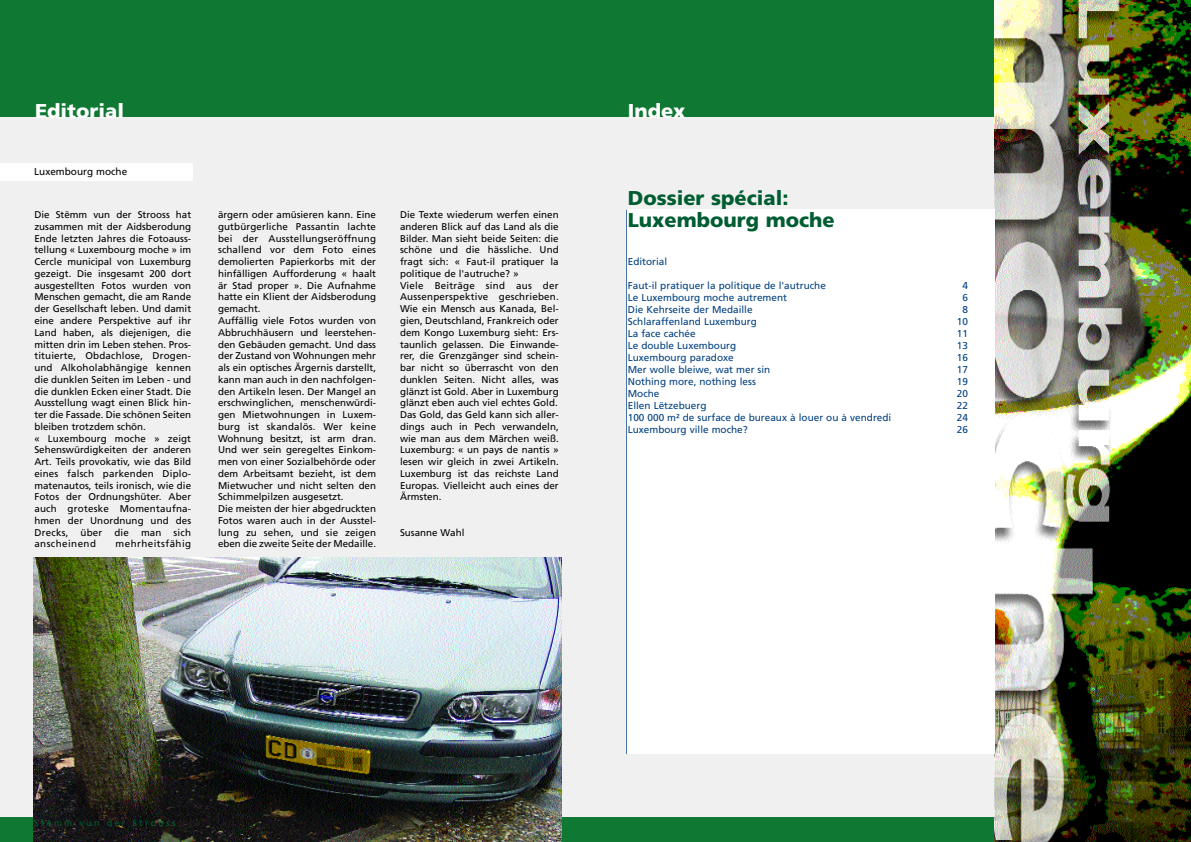
<style>
.page{position:relative;width:1191px;height:842px;background:#fff}
.page>*{position:absolute;margin:0;border:0;box-sizing:border-box;transform-origin:0 0}
.t1{font:900 20px/21.6px "Frutiger";color:#005d31}
.t2{font:900 20px "Frutiger";color:#fff}
.t3{font:10px "Frutiger";color:#004082}
.t4{font:10px "Frutiger";color:#000}
.t5{font:9.8px/11.8px "Frutiger";color:#000}
.t6{font:9.8px "Frutiger";letter-spacing:.045em;color:#000}
.t7{font:9px "Frutiger";letter-spacing:.25em;color:#005d31}
</style>
<div class="page">
<div style="left:0;top:0;width:994px;height:842px;background:#f0f0f0"></div>
<div style="left:0;top:817px;width:994px;height:25px;background:#0f7934"></div>
<div style="left:0;top:0;width:994px;height:117px;background:#0f7934"></div>
<hr style="left:626px;top:210px;width:1px;height:544px;background:#004082">
<img style="left:994px;top:0;width:197px;height:842px">
<div style="left:627px;top:210px;width:367px;height:544px;background:#fff"></div>
<div style="left:0;top:163px;width:192px;height:17px;background:#fff"></div>
<img style="left:33px;top:557px;width:528px;height:285px">
<h1 class="t2" style="left:35px;top:99px;width:90px">Editorial</h1>
<p class="t4" style="left:34px;top:166px;width:95px">Luxembourg moche</p>
<p class="t5" style="left:34px;top:209px;width:158px">Die Stëmm vun der Strooss hat zusammen mit der Aidsberodung<br>Ende letzten Jahres die Fotoauss&shy;tellung « Luxembourg moche » im<br>Cercle municipal von Luxemburg gezeigt. Die insgesamt 200 dort ausgestellten Fotos wurden von<br>Menschen gemacht, die am Rande der Gesellschaft leben. Und damit eine andere Perspektive auf ihr<br>Land haben, als diejenigen, die mitten drin im Leben stehen. Pros&shy;tituierte, Obdachlose, Drogen&shy;und Alkoholabhängige kennen die dunklen Seiten im Leben - und die dunklen Ecken einer Stadt. Die<br>Ausstellung wagt einen Blick hin&shy;ter die Fassade. Die schönen Seiten bleiben trotzdem schön.<br>« Luxembourg moche » zeigt<br>Sehenswürdigkeiten der anderen<br>Art. Teils provokativ, wie das Bild eines falsch parkenden Diplo&shy;matenautos, teils ironisch, wie die<br>Fotos der Ordnungshüter. Aber auch groteske Momentaufna&shy;hmen der Unordnung und des<br>Drecks, über die man sich anscheinend</p>
<p class="t6" style="left:116px;top:538px;width:77px">mehrheitsfähig</p>
<p class="t5" style="left:218px;top:209px;width:160px">ärgern oder amüsieren kann. Eine gutbürgerliche Passantin lachte bei der Ausstellungseröffnung schallend vor dem Foto eines demolierten Papierkorbs mit der hinfälligen Aufforderung « haalt är Stad proper ». Die Aufnahme hatte ein Klient der Aidsberodung gemacht.<br>Auffällig viele Fotos wurden von<br>Abbruchhäusern und leerstehen&shy;den Gebäuden gemacht. Und dass der Zustand von Wohnungen mehr als ein optisches Ärgernis darstellt, kann man auch in den nachfolgen&shy;den Artikeln lesen. Der Mangel an erschwinglichen, menschenwürdi&shy;gen Mietwohnungen in Luxem&shy;burg ist skandalös. Wer keine<br>Wohnung besitzt, ist arm dran.<br>Und wer sein geregeltes Einkom&shy;men von einer Sozialbehörde oder dem Arbeitsamt bezieht, ist dem<br>Mietwucher und nicht selten den<br>Schimmelpilzen ausgesetzt.<br>Die meisten der hier abgedruckten<br>Fotos waren auch in der Ausstel&shy;lung zu sehen, und sie zeigen eben die zweite Seite der Medaille.</p>
<p class="t5" style="left:400px;top:209px;width:160px">Die Texte wiederum werfen einen anderen Blick auf das Land als die<br>Bilder. Man sieht beide Seiten: die schöne und die hässliche. Und fragt sich: « Faut-il pratiquer la politique de l'autruche? »<br>Viele Beiträge sind aus der<br>Aussenperspektive geschrieben.<br>Wie ein Mensch aus Kanada, Bel&shy;gien, Deutschland, Frankreich oder dem Kongo Luxemburg sieht: Ers&shy;taunlich gelassen. Die Einwande&shy;rer, die Grenzgänger sind schein&shy;bar nicht so überrascht von den dunklen Seiten. Nicht alles, was glänzt ist Gold. Aber in Luxemburg glänzt eben auch viel echtes Gold.<br>Das Gold, das Geld kann sich aller&shy;dings auch in Pech verwandeln, wie man aus dem Märchen weiß.<br>Luxemburg: « un pays de nantis » lesen wir gleich in zwei Artikeln.<br>Luxemburg ist das reichste Land<br>Europas. Vielleicht auch eines der<br>Ärmsten.</p>
<p class="t5" style="left:400px;top:526px;width:66px">Susanne Wahl</p>
<h1 class="t2" style="left:627px;top:99px;width:59px">Index</h1>
<h1 class="t1" style="left:628px;top:187px;width:208px">Dossier spécial:<br>Luxembourg moche</h1>
<p class="t3" style="left:628px;top:256px;width:41px">Editorial</p>
<p class="t3" style="left:628px;top:280px;width:200px">Faut-il pratiquer la politique de l'autruche</p>
<p class="t3" style="left:962px;top:280px;width:7px">4</p>
<p class="t3" style="left:628px;top:292px;width:161px">Le Luxembourg moche autrement</p>
<p class="t3" style="left:962px;top:292px;width:7px">6</p>
<p class="t3" style="left:628px;top:304px;width:126px">Die Kehrseite der Medaille</p>
<p class="t3" style="left:962px;top:304px;width:7px">8</p>
<p class="t3" style="left:628px;top:316px;width:131px">Schlaraffenland Luxemburg</p>
<p class="t3" style="left:957px;top:316px;width:13px">10</p>
<p class="t3" style="left:628px;top:328px;width:69px">La face cachée</p>
<p class="t3" style="left:957px;top:328px;width:13px">11</p>
<p class="t3" style="left:628px;top:340px;width:110px">Le double Luxembourg</p>
<p class="t3" style="left:957px;top:340px;width:13px">13</p>
<p class="t3" style="left:628px;top:352px;width:107px">Luxembourg paradoxe</p>
<p class="t3" style="left:957px;top:352px;width:13px">16</p>
<p class="t3" style="left:628px;top:364px;width:144px">Mer wolle bleiwe, wat mer sin</p>
<p class="t3" style="left:957px;top:364px;width:13px">17</p>
<p class="t3" style="left:628px;top:376px;width:130px">Nothing more, nothing less</p>
<p class="t3" style="left:957px;top:376px;width:13px">19</p>
<p class="t3" style="left:628px;top:388px;width:33px">Moche</p>
<p class="t3" style="left:957px;top:388px;width:13px">20</p>
<p class="t3" style="left:628px;top:400px;width:80px">Ellen Lëtzebuerg</p>
<p class="t3" style="left:957px;top:400px;width:13px">22</p>
<p class="t3" style="left:628px;top:412px;width:265px">100 000 m² de surface de bureaux à louer ou à vendredi</p>
<p class="t3" style="left:957px;top:412px;width:13px">24</p>
<p class="t3" style="left:628px;top:424px;width:122px">Luxembourg ville moche?</p>
<p class="t3" style="left:957px;top:424px;width:13px">26</p>
<p class="t7" style="left:34px;top:817px;width:143px">Stëmm vun der Strooss</p>
</div>
